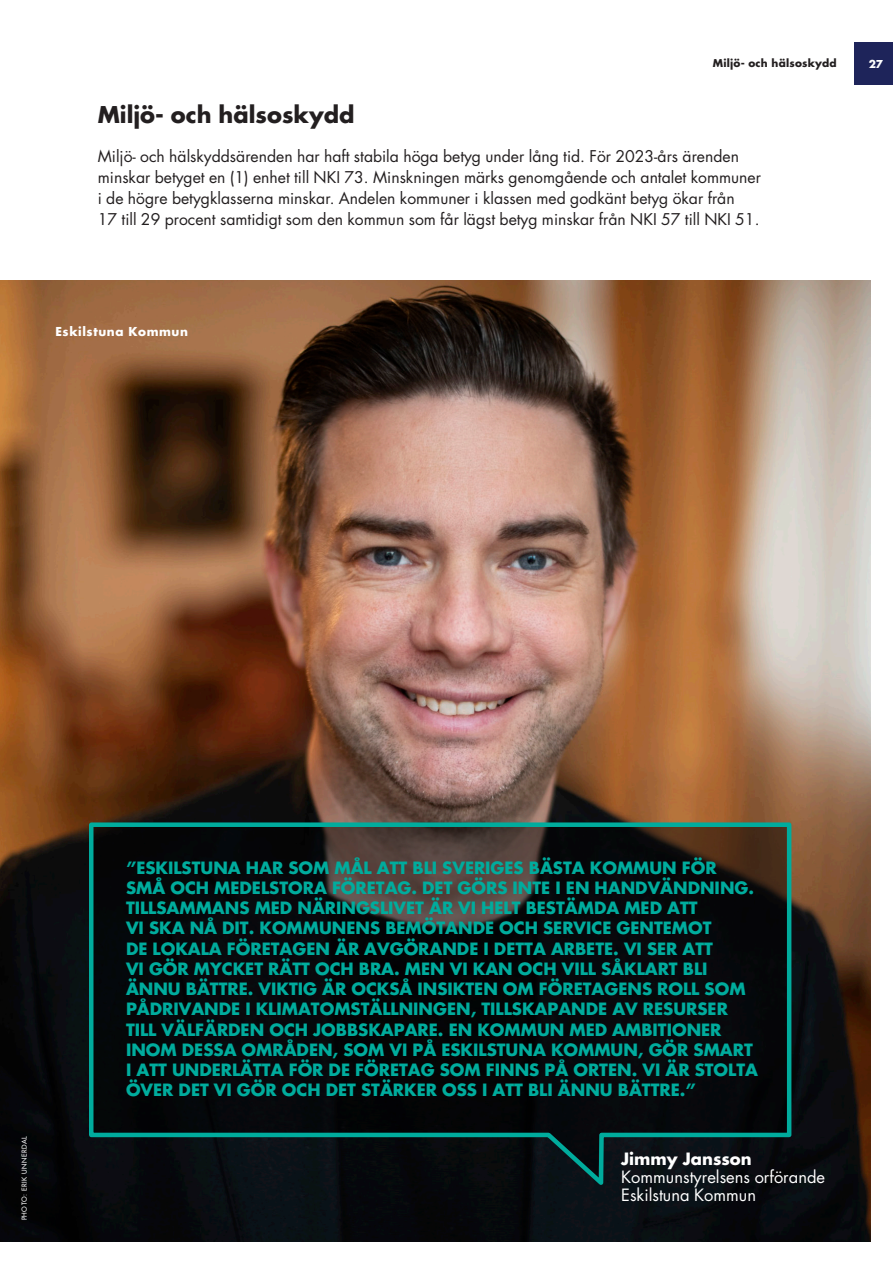
<style>
.page{position:relative;width:893px;height:1263px;background:#fff}
.page>*{position:absolute;margin:0;border:0;box-sizing:border-box;transform-origin:0 0}
.mellis{font:700 22.5px "Futura Std";color:#231f20}
.mellis_2{font:700 16.5px/20.2px "Futura Std";color:#00ac9d}
.mellis_2-2{font:16.5px/18px "Futura Std";color:#fff}
.ingress{font:15.75px/21px "Futura Std";color:#231f20}
.mellis_2-3{font:700 12px "Futura Std";letter-spacing:.05em;color:#fff}
.t1{font:700 10.65px "Futura Std";color:#fff}
.mellis_2-4{font:700 10.5px "Futura Std";letter-spacing:.02em;color:#231f20}
.fotokred{font:500 6.75px "Futura Std";letter-spacing:.075em;color:#fff}
.s1{font-weight:700}
</style>
<div class="page">
<div style="left:855px;top:43px;width:38px;height:42px;background:#1e245a"></div>
<img style="left:0;top:281px;width:870px;height:961px">
<svg style="left:87px;top:820px;width:707px;height:373px;background:#0d1314"></svg>
<p class="mellis_2-4" style="left:713px;top:56px;width:125px">Miljö- och hälsoskydd</p>
<p class="mellis" style="left:98px;top:100px;width:258px">Miljö- och hälsoskydd</p>
<p class="ingress" style="left:98px;top:146px;width:665px">Miljö- och hälskyddsärenden har haft stabila höga betyg under lång tid. För 2023-års ärenden minskar betyget en (1) enhet till NKI 73. Minskningen märks genomgående och antalet kommuner i de högre betygklasserna minskar. Andelen kommuner i klassen med godkänt betyg ökar från<br>17 till 29 procent samtidigt som den kommun som får lägst betyg minskar från NKI 57 till NKI 51.</p>
<p class="t1" style="left:869px;top:57px;width:16px">27</p>
<p class="mellis_2-3" style="left:55px;top:323px;width:134px">Eskilstuna Kommun</p>
<p class="fotokred" style="left:20px;top:1220px;width:86px;rotate:-90deg">PHOTO: ERIK UNNERDAL</p>
<p class="mellis_2" style="left:126px;top:857px;width:634px">”ESKILSTUNA HAR SOM MÅL ATT BLI SVERIGES BÄSTA KOMMUN FÖR SMÅ OCH MEDELSTORA FÖRETAG. DET GÖRS INTE I EN HANDVÄNDNING.<br>TILLSAMMANS MED NÄRINGSLIVET ÄR VI HELT BESTÄMDA MED ATT<br>VI SKA NÅ DIT. KOMMUNENS BEMÖTANDE OCH SERVICE GENTEMOT<br>DE LOKALA FÖRETAGEN ÄR AVGÖRANDE I DETTA ARBETE. VI SER ATT<br>VI GÖR MYCKET RÄTT OCH BRA. MEN VI KAN OCH VILL SÅKLART BLI ÄNNU BÄTTRE. VIKTIG ÄR OCKSÅ INSIKTEN OM FÖRETAGENS ROLL SOM PÅDRIVANDE I KLIMATOMSTÄLLNINGEN, TILLSKAPANDE AV RESURSER TILL VÄLFÄRDEN OCH JOBBSKAPARE. EN KOMMUN MED AMBITIONER INOM DESSA OMRÅDEN, SOM VI PÅ ESKILSTUNA KOMMUN, GÖR SMART I ATT UNDERLÄTTA FÖR DE FÖRETAG SOM FINNS PÅ ORTEN. VI ÄR STOLTA ÖVER DET VI GÖR OCH DET STÄRKER OSS I ATT BLI ÄNNU BÄTTRE.”</p>
<p class="mellis_2-2" style="left:621px;top:1150px;width:205px"><span class="s1">Jimmy Jansson<br></span>Kommunstyrelsens orförande<br>Eskilstuna Kommun</p>
</div>
